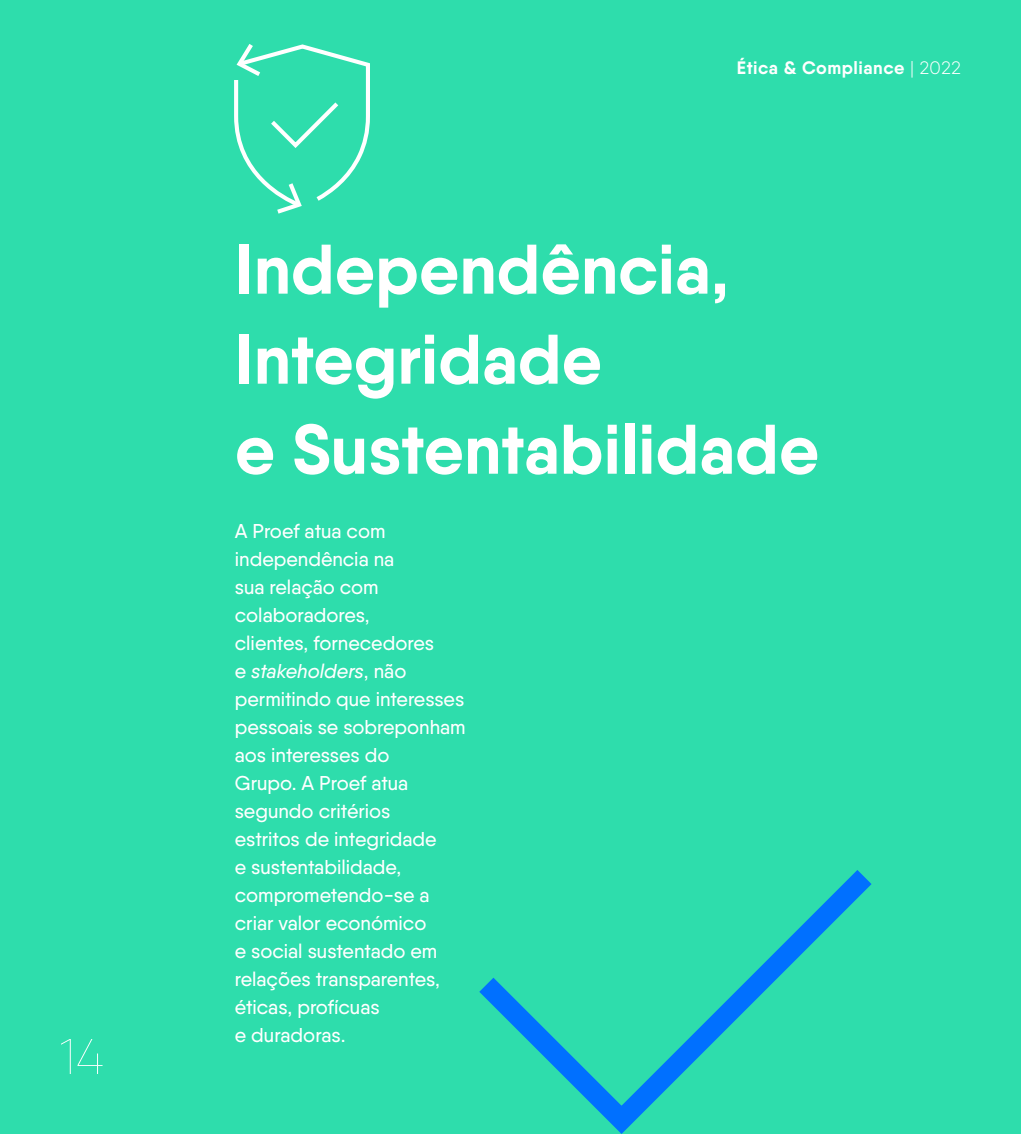
<style>
.page{position:relative;width:1021px;height:1134px;background:#fff}
.page>*{position:absolute;margin:0;border:0;box-sizing:border-box;transform-origin:0 0}
.t1{font:700 70px/90px "Qanelas";color:#fff}
.t2{font:100 50px "Qanelas";color:#fff}
.t3{font:500 20px/28px "Qanelas";color:#fff}
.t4{font:700 18px "Qanelas";letter-spacing:.03em;color:#fff}
.s1{font-weight:300}
.s2{font-style:italic}
</style>
<div class="page">
<div style="left:0;top:0;width:1020px;height:1134px;background:#2eddac"></div>
<svg style="left:234px;top:44px;width:136px;height:170px"></svg>
<svg style="left:479px;top:870px;width:393px;height:264px"></svg>
<h2 class="t2" style="left:60px;top:1026px;width:45px">14</h2>
<p class="t4" style="left:737px;top:57px;width:225px">Ética &amp; Compliance <span class="s1">| 2022</span></p>
<h1 class="t1" style="left:235px;top:224px;width:586px">Independência,<br>Integridade<br>e Sustentabilidade</h1>
<p class="t3" style="left:235px;top:517px;width:232px">A Proef atua com independência na<br>sua relação com colaboradores,<br>clientes, fornecedores<br>e <span class="s2">stakeholders</span>, não permitindo que interesses pessoais se sobreponham aos interesses do<br>Grupo. A Proef atua segundo critérios<br>estritos de integridade<br>e sustentabilidade, comprometendo-se a criar valor económico<br>e social sustentado em relações transparentes, éticas, profícuas<br>e duradoras.</p>
</div>
